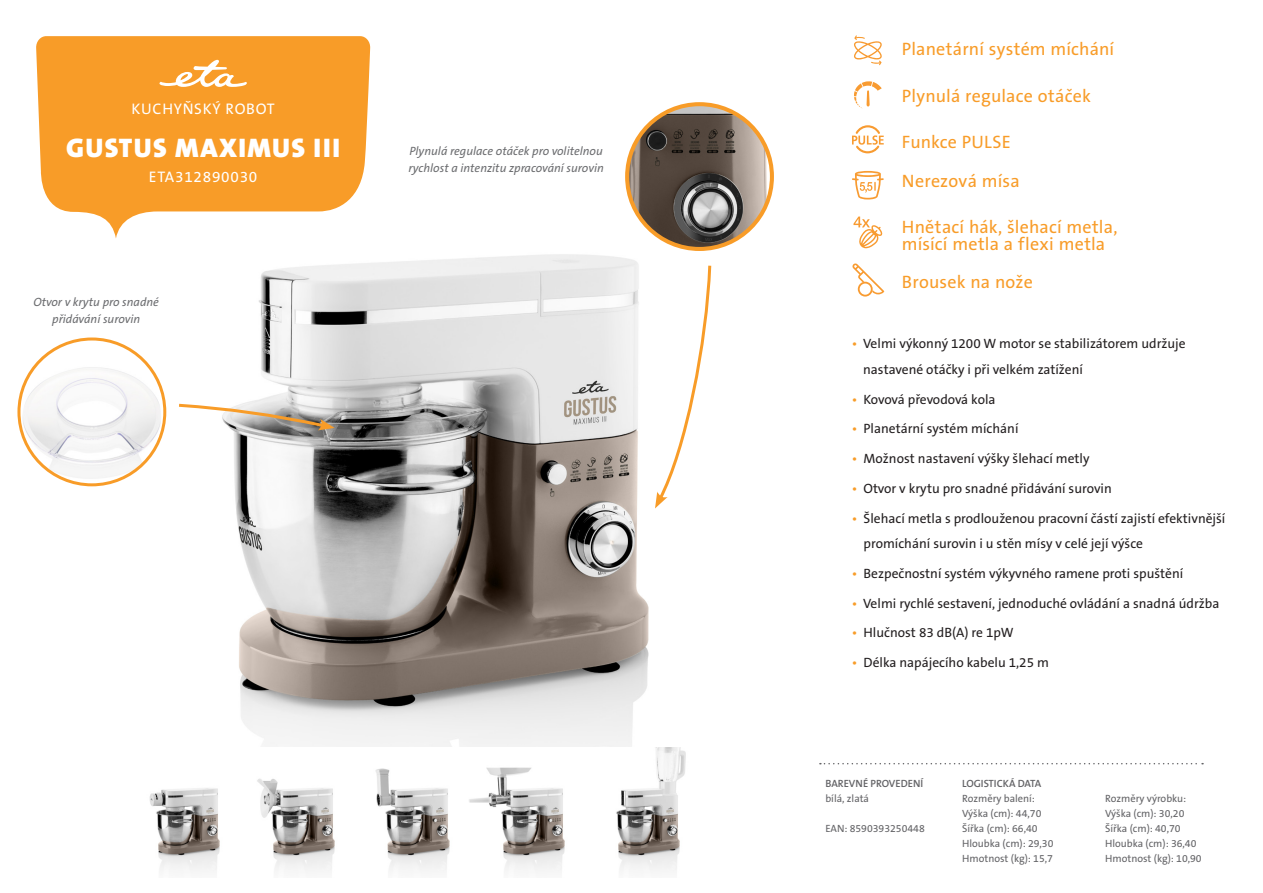
<style>
.page{position:relative;width:1263px;height:893px;background:#fff}
.page>*{position:absolute;margin:0;border:0;box-sizing:border-box;transform-origin:0 0}
.t1{font:900 27px "The Sans CE B9";letter-spacing:.05em;color:#fff}
.t2{font:18px/16.5px "The Sans CE B5 Plain";letter-spacing:.01em;color:#f89c28}
.t3{font:15.45px "The Sans CE B5 Plain";letter-spacing:.05em;color:#fff}
.t4{font:13.5px/25.5px "The Sans CE B5 Plain";color:#231f20}
.t5{font:italic 12px/16.5px "The Sans CE B5";color:#6c6d70}
.t6{font:10.5px "The Sans CE B5 Plain";color:#636366}
.t7{font:600 10.5px "The Sans CE B6";color:#636366}
.s1{color:#f89c28}
</style>
<div class="page">
<img style="left:232px;top:214px;width:433px;height:533px">
<img style="left:21px;top:352px;width:144px;height:133px">
<div style="left:17px;top:337px;width:149px;height:149px;border:3px solid #f89c28;border-radius:50%"></div>
<svg style="left:820px;top:763px;width:383px;height:1px"></svg>
<img style="left:627px;top:104px;width:145px;height:145px;border-radius:72px">
<div style="left:625px;top:102px;width:149px;height:149px;border:4px solid #f89c28;border-radius:50%"></div>
<svg style="left:655px;top:263px;width:57px;height:245px"></svg>
<svg style="left:179px;top:402px;width:156px;height:28px"></svg>
<svg style="left:36px;top:36px;width:334px;height:202px;fill:#f89c28"></svg>
<svg style="left:159px;top:60px;width:88px;height:27px"></svg>
<img style="left:149px;top:747px;width:537px;height:124px">
<svg style="left:852px;top:125px;width:32px;height:28px"></svg>
<svg style="left:854px;top:35px;width:28px;height:30px"></svg>
<svg style="left:854px;top:81px;width:28px;height:27px"></svg>
<svg style="left:853px;top:217px;width:30px;height:31px"></svg>
<svg style="left:852px;top:171px;width:32px;height:28px"></svg>
<svg style="left:852px;top:263px;width:32px;height:34px"></svg>
<p class="t3" style="left:132px;top:101px;width:145px">KUCHYŇSKÝ ROBOT</p>
<p class="t1" style="left:66px;top:132px;width:275px">GUSTUS MAXIMUS III</p>
<p class="t3" style="left:149px;top:169px;width:110px">ETA312890030</p>
<p class="t5" style="left:33px;top:294px;width:127px;text-align:center">Otvor v krytu pro snadné přidávání surovin</p>
<p class="t5" style="left:408px;top:144px;width:197px">Plynulá regulace otáček pro volitelnou rychlost a intenzitu zpracování surovin</p>
<p class="t2" style="left:902px;top:42px;width:214px">Planetární systém míchání</p>
<p class="t2" style="left:902px;top:88px;width:190px">Plynulá regulace otáček</p>
<p class="t2" style="left:902px;top:135px;width:110px">Funkce PULSE</p>
<p class="t2" style="left:902px;top:173px;width:119px">Nerezová mísa</p>
<p class="t2" style="left:902px;top:220px;width:217px">Hnětací hák, šlehací metla, mísící metla a flexi metla</p>
<p class="t2" style="left:902px;top:274px;width:132px">Brousek na nože</p>
<p class="t4" style="left:863px;top:332px;width:324px;text-indent:-11px"><span class="s1">•</span> Velmi výkonný 1200 W motor se stabilizátorem udržuje nastavené otáčky i při velkém zatížení</p>
<p class="t4" style="left:852px;top:387px;width:145px"><span class="s1">•</span> Kovová převodová kola</p>
<p class="t4" style="left:852px;top:417px;width:168px"><span class="s1">•</span> Planetární systém míchání</p>
<p class="t4" style="left:852px;top:446px;width:239px"><span class="s1">•</span> Možnost nastavení výšky šlehací metly</p>
<p class="t4" style="left:852px;top:476px;width:261px"><span class="s1">•</span> Otvor v krytu pro snadné přidávání surovin</p>
<p class="t4" style="left:863px;top:506px;width:363px;text-indent:-12px"><span class="s1">•</span> Šlehací metla s prodlouženou pracovní částí zajistí efektivnější promíchání surovin i u stěn mísy v celé její výšce</p>
<p class="t4" style="left:852px;top:561px;width:333px"><span class="s1">•</span> Bezpečnostní systém výkyvného ramene proti spuštění</p>
<p class="t4" style="left:852px;top:591px;width:369px"><span class="s1">•</span> Velmi rychlé sestavení, jednoduché ovládání a snadná údržba</p>
<p class="t4" style="left:852px;top:621px;width:163px"><span class="s1">•</span> Hlučnost 83 dB(A) re 1pW</p>
<p class="t4" style="left:852px;top:650px;width:198px"><span class="s1">•</span> Délka napájecího kabelu 1,25 m</p>
<p class="t7" style="left:825px;top:778px;width:99px">BAREVNÉ PROVEDENÍ</p>
<p class="t6" style="left:825px;top:793px;width:45px">bílá, zlatá</p>
<p class="t6" style="left:825px;top:823px;width:101px">EAN: 8590393250448</p>
<p class="t7" style="left:962px;top:778px;width:81px">LOGISTICKÁ DATA</p>
<p class="t6" style="left:962px;top:793px;width:74px">Rozměry balení:</p>
<p class="t6" style="left:962px;top:808px;width:81px">Výška (cm): 44,70</p>
<p class="t6" style="left:962px;top:823px;width:77px">Šířka (cm): 66,40</p>
<p class="t6" style="left:962px;top:838px;width:93px">Hloubka (cm): 29,30</p>
<p class="t6" style="left:962px;top:853px;width:92px">Hmotnost (kg): 15,7</p>
<p class="t6" style="left:1105px;top:793px;width:83px">Rozměry výrobku:</p>
<p class="t6" style="left:1105px;top:808px;width:81px">Výška (cm): 30,20</p>
<p class="t6" style="left:1105px;top:823px;width:77px">Šířka (cm): 40,70</p>
<p class="t6" style="left:1105px;top:838px;width:93px">Hloubka (cm): 36,40</p>
<p class="t6" style="left:1105px;top:853px;width:98px">Hmotnost (kg): 10,90</p>
</div>
